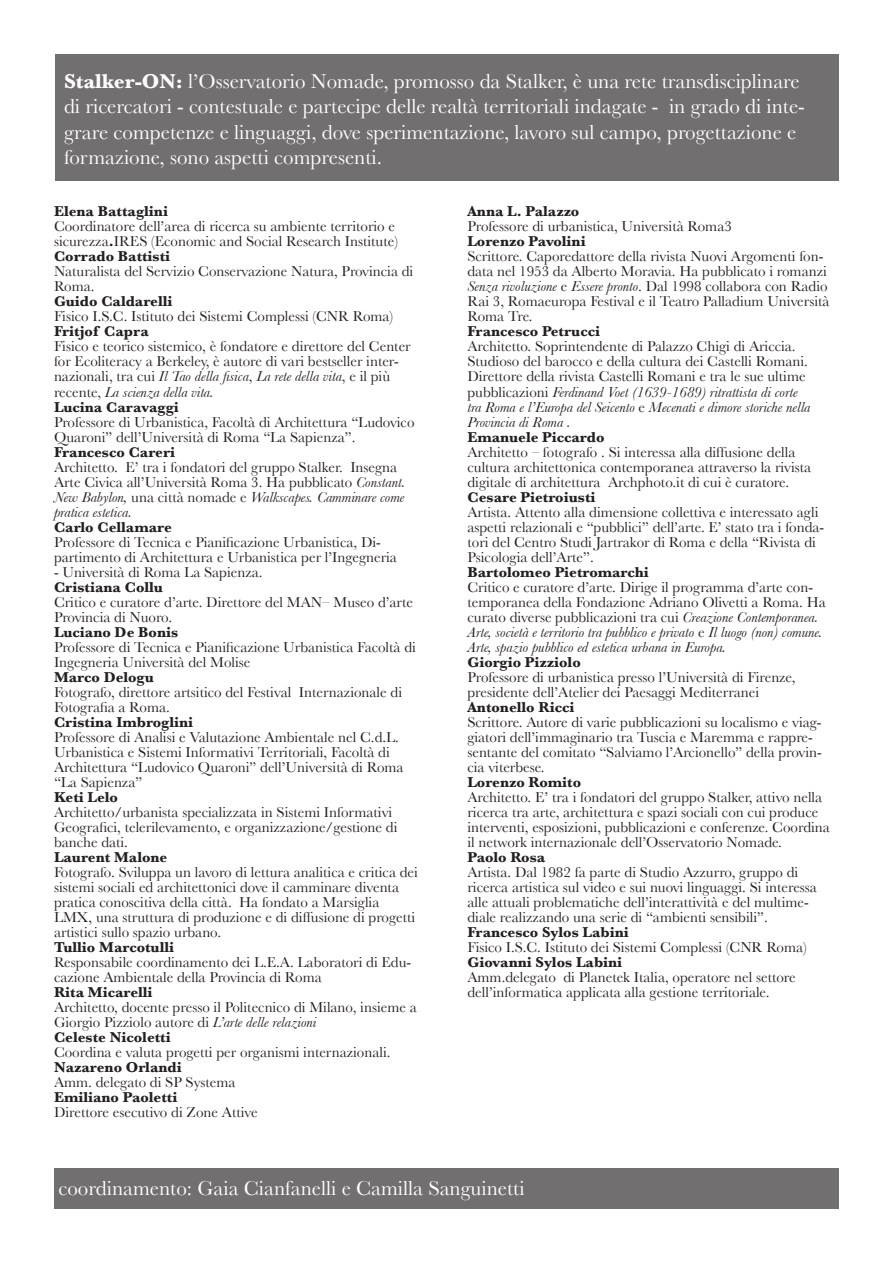
<style>
.page{position:relative;width:893px;height:1263px;background:#fff}
.page>*{position:absolute;margin:0;border:0;box-sizing:border-box;transform-origin:0 0}
.t1{font:21px/25.2px "Baskerville";color:#fff}
.t2{font:15px/15px "Baskerville";color:#231f20}
.t3{font:700 15px "Baskerville";color:#231f20}
.s1{font-weight:700}
.s2{font-style:italic}
</style>
<div class="page">
<div style="left:55px;top:55px;width:783px;height:126px;background:#726f70"></div>
<div style="left:54px;top:1169px;width:785px;height:40px;background:#726f70"></div>
<p class="t1" style="left:64px;top:69px;width:742px"><span class="s1">Stalker-ON:</span> l’Osservatorio Nomade, promosso da Stalker, è una rete transdisciplinare di ricercatori - contestuale e partecipe delle realtà territoriali indagate - in grado di inte&shy;grare competenze e linguaggi, dove sperimentazione, lavoro sul campo, progettazione e formazione, sono aspetti compresenti.</p>
<p class="t3" style="left:54px;top:203px;width:116px">Elena Battaglini</p>
<p class="t2" style="left:54px;top:219px;width:345px">Coordinatore dell’area di ricerca su ambiente territorio e sicurezza<span class="s1">.</span>IRES (Economic and Social Research Institute)<br><span class="s1">Corrado Battisti</span></p>
<p class="t2" style="left:54px;top:264px;width:361px">Naturalista del Servizio Conservazione Natura, Provincia di<br>Roma.</p>
<p class="t3" style="left:54px;top:293px;width:120px">Guido Caldarelli</p>
<p class="t2" style="left:54px;top:309px;width:341px">Fisico I.S.C. Istituto dei Sistemi Complessi (CNR Roma)</p>
<p class="t3" style="left:54px;top:323px;width:96px">Fritjof Capra</p>
<p class="t2" style="left:54px;top:339px;width:358px">Fisico e teorico sistemico, è fondatore e direttore del Center for Ecoliteracy a Berkeley, è autore di vari bestseller inter&shy;nazionali, tra cui <span class="s2">Il Tao della fisica</span>, <span class="s2">La rete della vita</span>, e il più recente, <span class="s2">La scienza della vita.<br></span><span class="s1">Lucina Caravaggi</span></p>
<p class="t2" style="left:54px;top:414px;width:362px">Professore di Urbanistica, Facoltà di Architettura “Ludovico<br>Quaroni” dell’Università di Roma “La Sapienza”.</p>
<p class="t3" style="left:54px;top:443px;width:123px">Francesco Careri</p>
<p class="t2" style="left:54px;top:459px;width:353px">Architetto. E’ tra i fondatori del gruppo Stalker. Insegna Arte Civica all’Università Roma 3. Ha pubblicato <span class="s2">Constant.<br>New Babylon,</span> una città nomade e <span class="s2">Walkscapes. Camminare come pratica estetica.</span></p>
<p class="t3" style="left:54px;top:518px;width:119px">Carlo Cellamare</p>
<p class="t2" style="left:54px;top:534px;width:344px">Professore di Tecnica e Pianificazione Urbanistica, Di&shy;partimento di Architettura e Urbanistica per l’Ingegneria</p>
<p class="t2" style="left:54px;top:564px;width:210px">- Università di Roma La Sapienza.</p>
<p class="t3" style="left:54px;top:578px;width:110px">Cristiana Collu</p>
<p class="t2" style="left:54px;top:594px;width:361px">Critico e curatore d’arte. Direttore del MAN– Museo d’arte<br>Provincia di Nuoro.</p>
<p class="t3" style="left:54px;top:623px;width:126px">Luciano De Bonis</p>
<p class="t2" style="left:54px;top:639px;width:363px">Professore di Tecnica e Pianificazione Urbanistica Facoltà di<br>Ingegneria Università del Molise</p>
<p class="t3" style="left:54px;top:668px;width:101px">Marco Delogu</p>
<p class="t2" style="left:54px;top:684px;width:350px">Fotografo, direttore artsitico del Festival Internazionale di<br>Fotografia a Roma.</p>
<p class="t3" style="left:54px;top:713px;width:141px">Cristina Imbroglini</p>
<p class="t2" style="left:54px;top:729px;width:351px">Professore di Analisi e Valutazione Ambientale nel C.d.L.<br>Urbanistica e Sistemi Informativi Territoriali, Facoltà di Architettura “Ludovico Quaroni” dell’Università di Roma “La Sapienza”</p>
<p class="t3" style="left:54px;top:788px;width:66px">Keti Lelo</p>
<p class="t2" style="left:54px;top:804px;width:345px">Architetto/urbanista specializzata in Sistemi Informativi<br>Geografici, telerilevamento, e organizzazione/gestione di banche dati.</p>
<p class="t3" style="left:54px;top:848px;width:115px">Laurent Malone</p>
<p class="t2" style="left:54px;top:864px;width:365px">Fotografo. Sviluppa un lavoro di lettura analitica e critica dei sistemi sociali ed architettonici dove il camminare diventa pratica conoscitiva della città. Ha fondato a Marsiglia LMX, una struttura di produzione e di diffusione di progetti artistici sullo spazio urbano.</p>
<p class="t3" style="left:54px;top:938px;width:122px">Tullio Marcotulli</p>
<p class="t2" style="left:54px;top:954px;width:359px">Responsabile coordinamento dei L.E.A. Laboratori di Edu&shy;cazione Ambientale della Provincia di Roma</p>
<p class="t3" style="left:54px;top:983px;width:100px">Rita Micarelli</p>
<p class="t2" style="left:54px;top:999px;width:364px">Architetto, docente presso il Politecnico di Milano, insieme a<br>Giorgio Pizziolo autore di <span class="s2">L’arte delle relazioni<br></span><span class="s1">Celeste Nicoletti</span></p>
<p class="t2" style="left:54px;top:1044px;width:338px">Coordina e valuta progetti per organismi internazionali.</p>
<p class="t3" style="left:54px;top:1058px;width:129px">Nazareno Orlandi</p>
<p class="t2" style="left:54px;top:1074px;width:183px">Amm. delegato di SP Systema</p>
<p class="t3" style="left:54px;top:1088px;width:125px">Emiliano Paoletti</p>
<p class="t2" style="left:54px;top:1104px;width:205px">Direttore esecutivo di Zone Attive</p>
<p class="t3" style="left:467px;top:203px;width:113px">Anna L. Palazzo</p>
<p class="t2" style="left:467px;top:219px;width:266px">Professore di urbanistica, Università Roma3</p>
<p class="t3" style="left:467px;top:233px;width:120px">Lorenzo Pavolini</p>
<p class="t2" style="left:467px;top:249px;width:364px">Scrittore. Caporedattore della rivista Nuovi Argomenti fon&shy;data nel 1953 da Alberto Moravia. Ha pubblicato i romanzi <span class="s2">Senza rivoluzione</span> e <span class="s2">Essere pronto</span>. Dal 1998 collabora con Radio Rai 3, Romaeuropa Festival e il Teatro Palladium Università Roma Tre.</p>
<p class="t3" style="left:467px;top:323px;width:134px">Francesco Petrucci</p>
<p class="t2" style="left:467px;top:339px;width:345px">Architetto. Soprintendente di Palazzo Chigi di Ariccia.<br>Studioso del barocco e della cultura dei Castelli Romani.<br>Direttore della rivista Castelli Romani e tra le sue ultime pubblicazioni <span class="s2">Ferdinand Voet (1639-1689) ritrattista di corte tra Roma e l’Europa del Seicento</span> e <span class="s2">Mecenati e dimore storiche nella Provincia di Roma .</span></p>
<p class="t3" style="left:467px;top:428px;width:139px">Emanuele Piccardo</p>
<p class="t2" style="left:467px;top:444px;width:345px">Architetto – fotografo . Si interessa alla diffusione della cultura architettonica contemporanea attraverso la rivista digitale di architettura Archphoto.it di cui è curatore.</p>
<p class="t3" style="left:467px;top:488px;width:130px">Cesare Pietroiusti</p>
<p class="t2" style="left:467px;top:504px;width:358px">Artista. Attento alla dimensione collettiva e interessato agli aspetti relazionali e “pubblici” dell’arte. E’ stato tra i fonda&shy;tori del Centro Studi Jartrakor di Roma e della “Rivista di Psicologia dell’Arte”.</p>
<p class="t3" style="left:467px;top:563px;width:183px">Bartolomeo Pietromarchi</p>
<p class="t2" style="left:467px;top:579px;width:360px">Critico e curatore d’arte. Dirige il programma d’arte con&shy;temporanea della Fondazione Adriano Olivetti a Roma. Ha curato diverse pubblicazioni tra cui <span class="s2">Creazione Contemporanea.<br>Arte, società e territorio tra pubblico e privato</span> e <span class="s2">Il luogo (non) comune.<br>Arte, spazio pubblico ed estetica urbana in Europa.</span></p>
<p class="t3" style="left:467px;top:653px;width:115px">Giorgio Pizziolo</p>
<p class="t2" style="left:467px;top:669px;width:329px">Professore di urbanistica presso l’Università di Firenze, presidente dell’Atelier dei Paesaggi Mediterranei</p>
<p class="t3" style="left:467px;top:698px;width:108px">Antonello Ricci</p>
<p class="t2" style="left:467px;top:714px;width:356px">Scrittore. Autore di varie pubblicazioni su localismo e viag&shy;giatori dell’immaginario tra Tuscia e Maremma e rappre&shy;sentante del comitato “Salviamo l’Arcionello” della provin&shy;cia viterbese.</p>
<p class="t3" style="left:467px;top:773px;width:115px">Lorenzo Romito</p>
<p class="t2" style="left:467px;top:789px;width:364px">Architetto. E’ tra i fondatori del gruppo Stalker, attivo nella ricerca tra arte, architettura e spazi sociali con cui produce interventi, esposizioni, pubblicazioni e conferenze. Coordina il network internazionale dell’Osservatorio Nomade.</p>
<p class="t3" style="left:467px;top:848px;width:79px">Paolo Rosa</p>
<p class="t2" style="left:467px;top:864px;width:351px">Artista. Dal 1982 fa parte di Studio Azzurro, gruppo di ricerca artistica sul video e sui nuovi linguaggi. Si interessa alle attuali problematiche dell’interattività e del multime&shy;diale realizzando una serie di “ambienti sensibili”.</p>
<p class="t3" style="left:467px;top:923px;width:163px">Francesco Sylos Labini</p>
<p class="t2" style="left:467px;top:939px;width:341px">Fisico I.S.C. Istituto dei Sistemi Complessi (CNR Roma)</p>
<p class="t3" style="left:467px;top:953px;width:156px">Giovanni Sylos Labini</p>
<p class="t2" style="left:467px;top:969px;width:330px">Amm.delegato di Planetek Italia, operatore nel settore dell’informatica applicata alla gestione territoriale.</p>
<h1 class="t1" style="left:58px;top:1175px;width:468px">coordinamento: Gaia Cianfanelli e Camilla Sanguinetti</h1>
</div>
